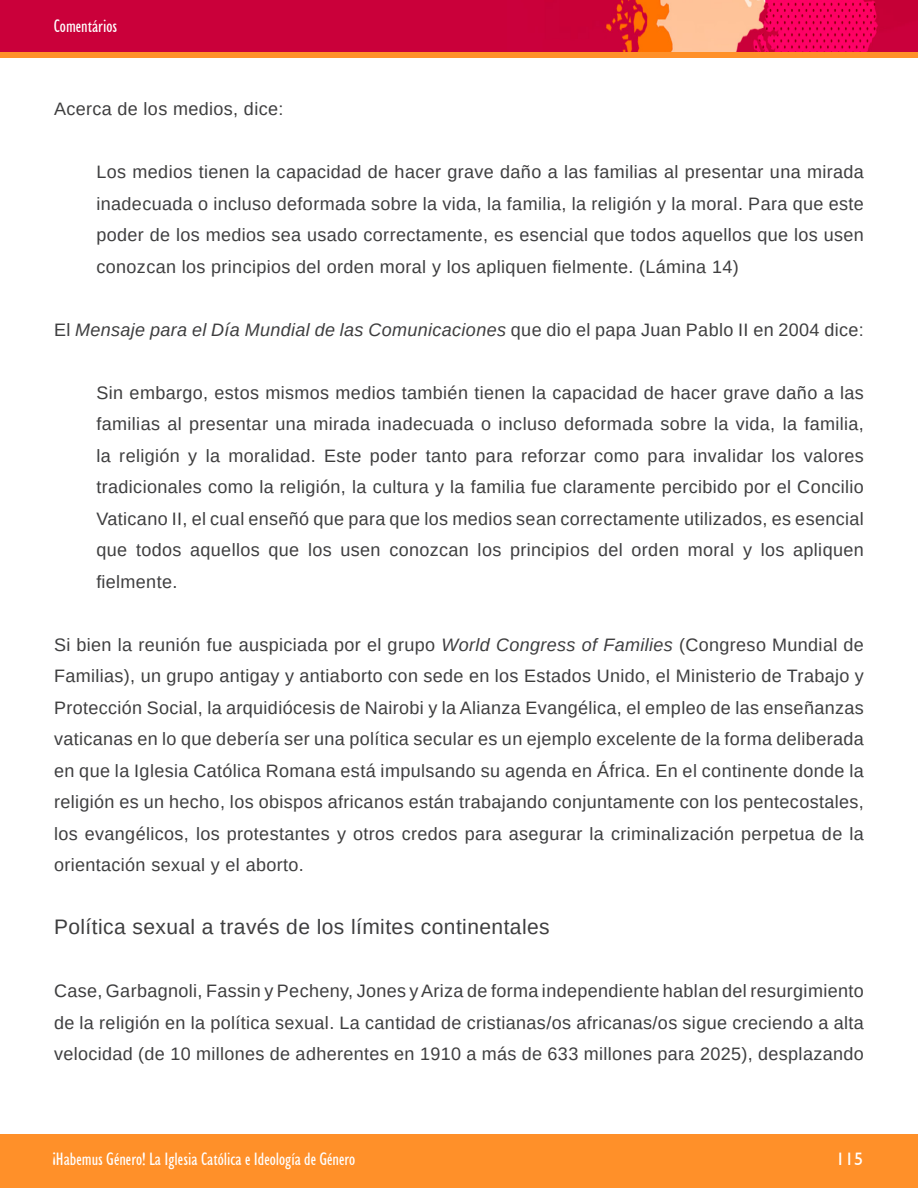
<style>
.page{position:relative;width:918px;height:1188px;background:#fff}
.page>*{position:absolute;margin:0;border:0;box-sizing:border-box;transform-origin:0 0}
.t1{font:21px "Liberation Sans";letter-spacing:.02em;color:#3e3e3f}
.t2{font:18px/31.5px "Liberation Sans";letter-spacing:.02em;color:#3e3e3f;text-align:justify}
.t3{font:italic 18px "Liberation Sans";letter-spacing:.02em;color:#3e3e3f}
.t4{font:condensed 18px "Humanist 521 BT";color:#fff}
.t5{font:18px "Humanist 521 BT";color:#fff}
.s1{font-style:normal}
.s2{font-style:italic}
</style>
<div class="page">
<div style="left:0;top:0;width:918px;height:54px;background:#ca003a"></div>
<img style="left:508px;top:0;width:410px;height:53px">
<div style="left:0;top:53px;width:918px;height:5px;background:#ff9029"></div>
<div style="left:0;top:1134px;width:918px;height:54px;background:#ff9029"></div>
<p class="t4" style="left:54px;top:16px;width:65px">Comentários</p>
<p class="t2" style="left:54px;top:93px;width:231px">Acerca de los medios, dice:</p>
<p class="t2" style="left:97px;top:156px;width:769px">Los medios tienen la capacidad de hacer grave daño a las familias al presentar una mirada inadecuada o incluso deformada sobre la vida, la familia, la religión y la moral. Para que este poder de los medios sea usado correctamente, es esencial que todos aquellos que los usen conozcan los principios del orden moral y los apliquen fielmente. (Lámina 14)</p>
<p class="t3" style="left:54px;top:317px;width:811px"><span class="s1">El</span> Mensaje para el Día Mundial de las Comunicaciones <span class="s1">que dio el papa Juan Pablo II en 2004 dice:</span></p>
<p class="t2" style="left:97px;top:377px;width:769px">Sin embargo, estos mismos medios también tienen la capacidad de hacer grave daño a las familias al presentar una mirada inadecuada o incluso deformada sobre la vida, la familia, la religión y la moralidad. Este poder tanto para reforzar como para invalidar los valores tradicionales como la religión, la cultura y la familia fue claramente percibido por el Concilio Vaticano II, el cual enseñó que para que los medios sean correctamente utilizados, es esencial que todos aquellos que los usen conozcan los principios del orden moral y los apliquen fielmente.</p>
<p class="t2" style="left:54px;top:629px;width:811px">Si bien la reunión fue auspiciada por el grupo <span class="s2">World Congress of Families</span> (Congreso Mundial de Familias), un grupo antigay y antiaborto con sede en los Estados Unido, el Ministerio de Trabajo y Protección Social, la arquidiócesis de Nairobi y la Alianza Evangélica, el empleo de las enseñanzas vaticanas en lo que debería ser una política secular es un ejemplo excelente de la forma deliberada en que la Iglesia Católica Romana está impulsando su agenda en África. En el continente donde la religión es un hecho, los obispos africanos están trabajando conjuntamente con los pentecostales, los evangélicos, los protestantes y otros credos para asegurar la criminalización perpetua de la orientación sexual y el aborto.</p>
<p class="t1" style="left:54px;top:914px;width:497px">Política sexual a través de los límites continentales</p>
<p class="t2" style="left:54px;top:975px;width:811px">Case, Garbagnoli, Fassin y Pecheny, Jones y Ariza de forma independiente hablan del resurgimiento de la religión en la política sexual. La cantidad de cristianas/os africanas/os sigue creciendo a alta velocidad (de 10 millones de adherentes en 1910 a más de 633 millones para 2025), desplazando</p>
<p class="t4" style="left:52px;top:1149px;width:304px">¡Habemus Género! La Iglesia Católica e Ideología de Género</p>
<p class="t5" style="left:836px;top:1148px;width:29px">115</p>
</div>
